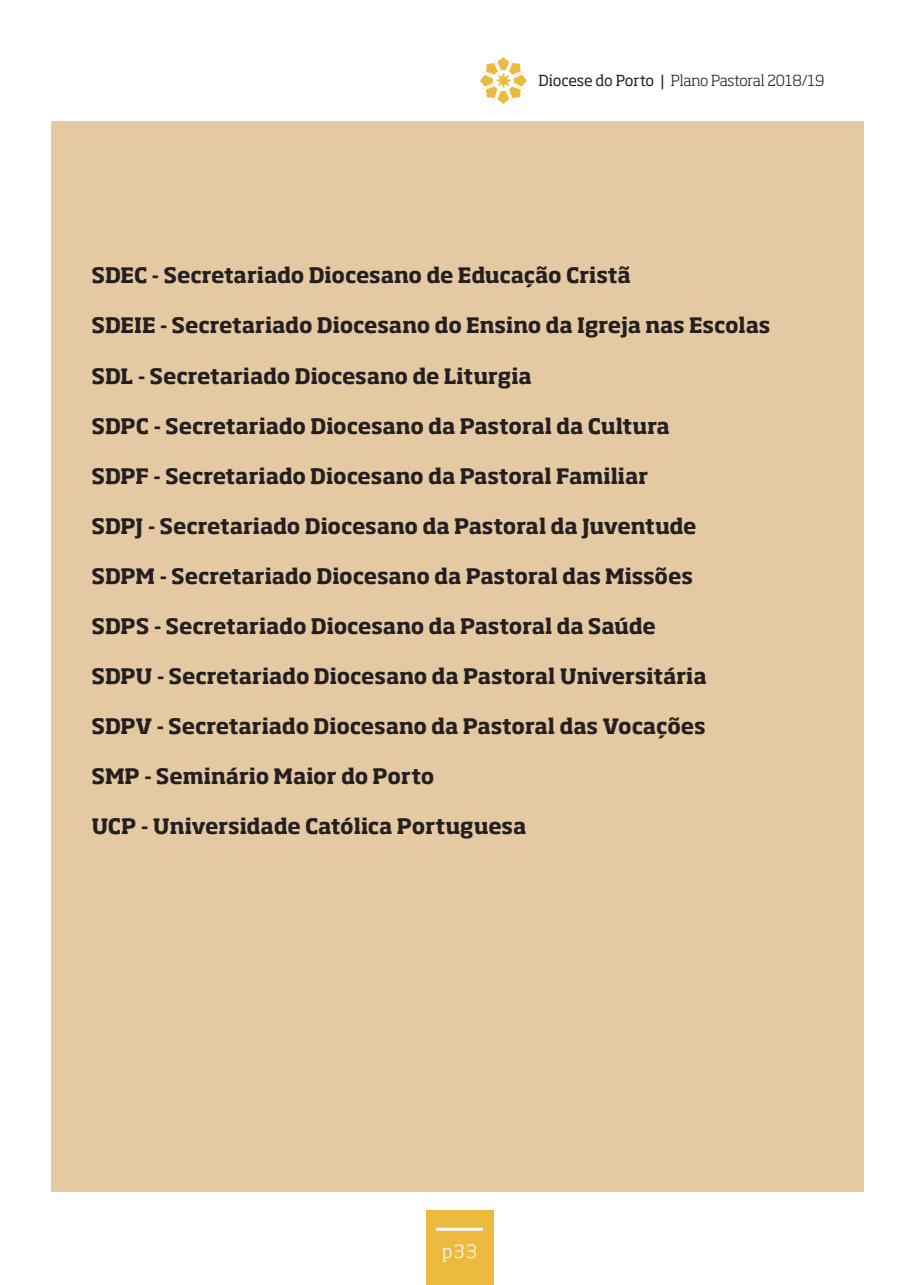
<style>
.page{position:relative;width:919px;height:1285px;background:#fff}
.page>*{position:absolute;margin:0;border:0;box-sizing:border-box;transform-origin:0 0}
.t1{font:700 21px "Soho Std";letter-spacing:-.01em;color:#231f20}
.t2{font:300 18px "Soho Std";color:#fff}
.t3{font:300 15px "Soho Std";letter-spacing:-.015em;color:#231f20}
.s1{font-weight:400}
</style>
<div class="page">
<svg style="left:480px;top:57px;width:46px;height:46px"></svg>
<div style="left:426px;top:1210px;width:67px;height:74px;background:#ebba3f"></div>
<hr style="left:436px;top:1227px;width:47px;height:3px;background:#fff">
<div style="left:51px;top:121px;width:812px;height:1070px;background:#e4c9a3"></div>
<p class="t3" style="left:538px;top:71px;width:287px"><span class="s1">Diocese do Porto |</span> Plano Pastoral 2018/19</p>
<p class="t1" style="left:91px;top:262px;width:541px">SDEC - Secretariado Diocesano de Educação Cristã</p>
<p class="t1" style="left:91px;top:312px;width:680px">SDEIE - Secretariado Diocesano do Ensino da Igreja nas Escolas</p>
<p class="t1" style="left:91px;top:362px;width:442px">SDL - Secretariado Diocesano de Liturgia</p>
<p class="t1" style="left:91px;top:412px;width:580px">SDPC - Secretariado Diocesano da Pastoral da Cultura</p>
<p class="t1" style="left:91px;top:462px;width:558px">SDPF - Secretariado Diocesano da Pastoral Familiar</p>
<p class="t1" style="left:91px;top:512px;width:606px">SDPJ - Secretariado Diocesano da Pastoral da Juventude</p>
<p class="t1" style="left:91px;top:562px;width:603px">SDPM - Secretariado Diocesano da Pastoral das Missões</p>
<p class="t1" style="left:91px;top:612px;width:566px">SDPS - Secretariado Diocesano da Pastoral da Saúde</p>
<p class="t1" style="left:91px;top:662px;width:616px">SDPU - Secretariado Diocesano da Pastoral Universitária</p>
<p class="t1" style="left:91px;top:712px;width:615px">SDPV - Secretariado Diocesano da Pastoral das Vocações</p>
<p class="t1" style="left:91px;top:762px;width:344px">SMP - Seminário Maior do Porto</p>
<p class="t1" style="left:91px;top:812px;width:436px">UCP - Universidade Católica Portuguesa</p>
<p class="t2" style="left:442px;top:1239px;width:36px">p33</p>
</div>
